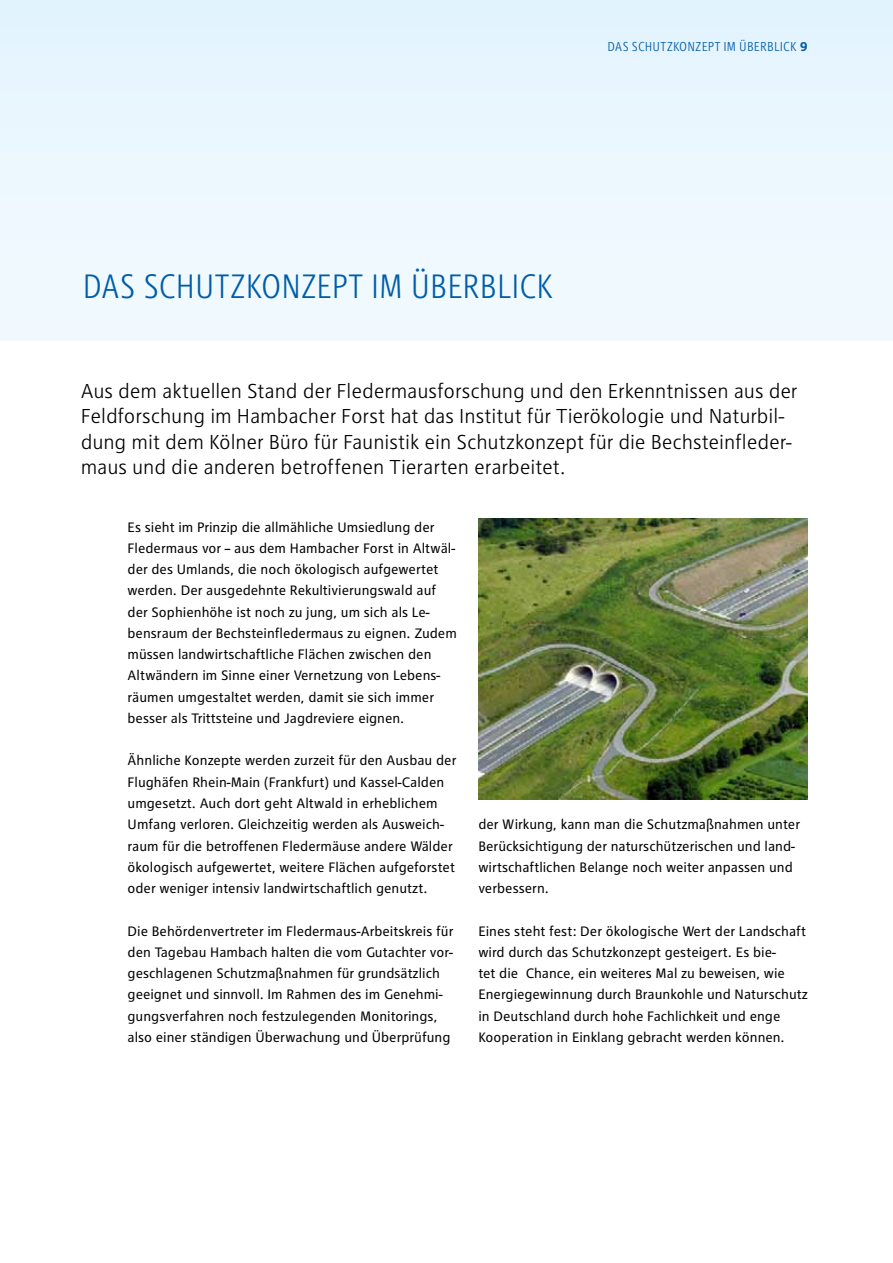
<style>
.page{position:relative;width:893px;height:1263px;background:#fff}
.page>*{position:absolute;margin:0;border:0;box-sizing:border-box;transform-origin:0 0}
.t1{font:300 condensed 35.25px "RWE Headline";letter-spacing:.005em;color:#005da9}
.t2{font:300 21px/25.5px "RWE Text";letter-spacing:-.005em;color:#000}
.t3{font:14.25px/21.3px "RWE Text";color:#000}
.t4{font:300 condensed 13.5px "RWE Text";letter-spacing:.015em;color:#005da9}
.s1{font-weight:700;font-stretch:normal}
</style>
<div class="page">
<div style="left:0;top:0;width:893px;height:340px;background:#ecf7fe"></div>
<img style="left:478px;top:519px;width:330px;height:280px">
<p class="t4" style="left:608px;top:39px;width:202px">DAS SCH UTZKONZEPT IM ÜBERBLICK <span class="s1">9</span></p>
<h1 class="t1" style="left:83px;top:266px;width:471px">DAS SCHUTZKONZEPT IM Ü BERBLICK</h1>
<p class="t2" style="left:81px;top:378px;width:718px">Aus dem aktuellen Stand der Fledermausforschung und den Erkenntnissen aus der Feldforschung im Hambacher Forst hat das Institut für Tierökologie und Naturbil&shy;dung mit dem Kölner Büro für Faunistik ein Schutzkonzept für die Bechsteinfleder&shy;maus und die anderen betroffenen Tierarten erarbeitet.</p>
<p class="t3" style="left:128px;top:516px;width:331px">Es sieht im Prinzip die allmähliche Umsiedlung der Fledermaus vor – aus dem Hambacher Forst in Altwäl&shy;der des Umlands, die noch ökologisch aufgewertet werden. Der ausgedehnte Rekultivierungswald auf der Sophienhöhe ist noch zu jung, um sich als Le&shy;bensraum der Bechsteinfledermaus zu eignen. Zudem müssen landwirtschaftliche Flächen zwischen den Altwändern im Sinne einer Vernetzung von Lebens&shy;räumen umgestaltet werden, damit sie sich immer besser als Trittsteine und Jagdreviere eignen.</p>
<p class="t3" style="left:128px;top:750px;width:330px">Ähnliche Konzepte werden zurzeit für den Ausbau der Flughäfen Rhein-Main (Frankfurt) und Kassel-Calden umgesetzt. Auch dort geht Altwald in erheblichem Umfang verloren. Gleichzeitig werden als Ausweich&shy;raum für die betroffenen Fledermäuse andere Wälder ökologisch aufgewertet, weitere Flächen aufgeforstet oder weniger intensiv landwirtschaftlich genutzt.</p>
<p class="t3" style="left:128px;top:920px;width:327px">Die Behördenvertreter im Fledermaus-Arbeitskreis für den Tagebau Hambach halten die vom Gutachter vor&shy;geschlagenen Schutzmaßnahmen für grundsätzlich geeignet und sinnvoll. Im Rahmen des im Genehmi&shy;gungsverfahren noch festzulegenden Monitorings, also einer ständigen Überwachung und Überprüfung</p>
<p class="t3" style="left:478px;top:814px;width:323px">der Wirkung, kann man die Schutzmaßnahmen unter Berücksichtigung der naturschützerischen und land&shy;wirtschaftlichen Belange noch weiter anpassen und verbessern.</p>
<p class="t3" style="left:478px;top:920px;width:331px">Eines steht fest: Der ökologische Wert der Landschaft wird durch das Schutzkonzept gesteigert. Es bie-<br>tet die Chance, ein weiteres Mal zu beweisen, wie Energiegewinnung durch Braunkohle und Naturschutz in Deutschland durch hohe Fachlichkeit und enge Kooperation in Einklang gebracht werden können.</p>
</div>
